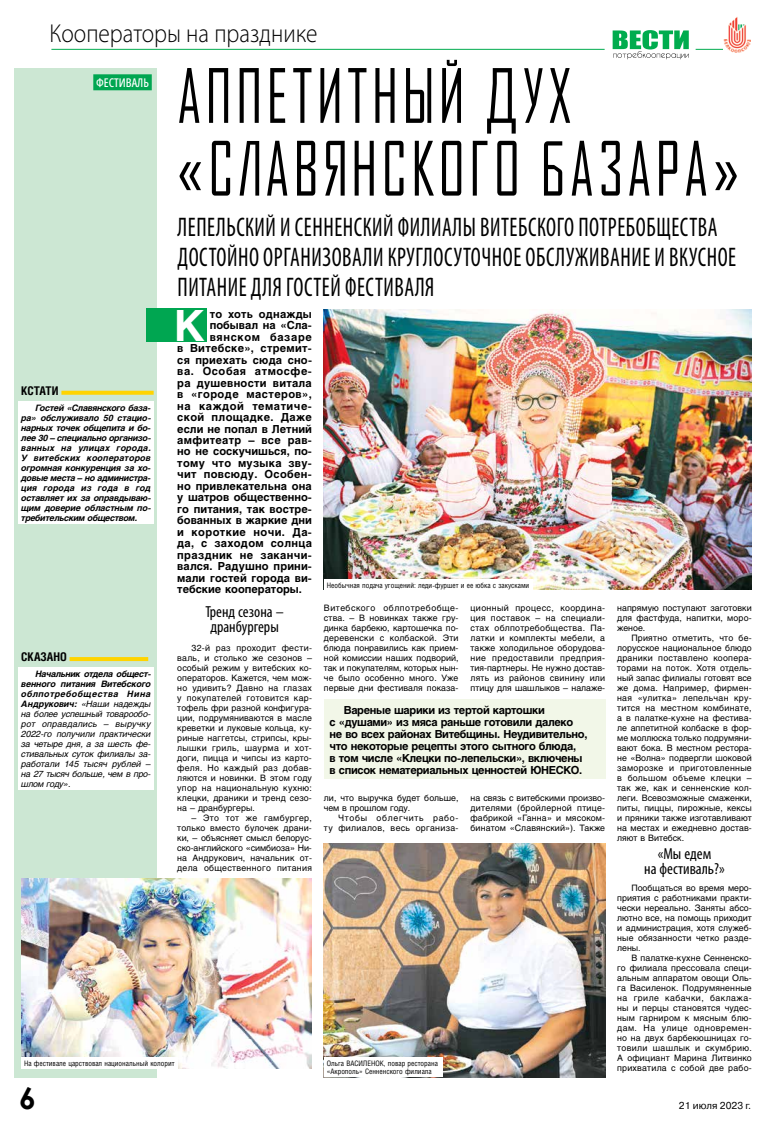
<style>
.page{position:relative;width:766px;height:1134px;background:#fff}
.page>*{position:absolute;margin:0;border:0;box-sizing:border-box;transform-origin:0 0}
.t1{font:71.7px/72.7px "Agency FB Cyrillic";letter-spacing:.07em;color:#000;scale:.83 1}
.t2{font:700 42.7px "Helios";color:#fff}
.t3{font:700 30px "Century Gothic";color:#000}
.t4{font:condensed 27px/30px "Myriad Pro";letter-spacing:.025em;color:#000;scale:.83 1}
.t5{font:300 26px "Myriad Pro";color:#000;scale:.9 1}
.t6{font:condensed 16px/15px "Myriad Pro";color:#000;text-align:center}
.t7{font:700 12px "Helios Cond C";color:#000}
.t8{font:500 12px "Open Sans Condensed";color:#fff}
.t9{font:700 11px/12px "Helios";letter-spacing:-.03em;color:#000}
.t10{font:700 11px "Helios";letter-spacing:.005em;color:#000}
.t11{font:700 11px "Helios";letter-spacing:.03em;color:#000}
.t12{font:700 11px "Helios";letter-spacing:.035em;color:#000}
.t13{font:700 11px "Helios";letter-spacing:.025em;color:#000}
.t14{font:700 11px "Helios";letter-spacing:.04em;color:#000}
.t15{font:700 11px "Helios";letter-spacing:.05em;color:#000}
.t16{font:700 11px "Helios";letter-spacing:.045em;color:#000}
.t17{font:700 11px "Helios";letter-spacing:.06em;color:#000}
.t18{font:10px "Pragmatica C";color:#000}
.t19{font:8.8px/10px "Helios";letter-spacing:.015em;color:#000;text-align:justify}
.t20{font:italic 700 8.8px/10px "Helios";letter-spacing:-.025em;color:#000;text-align:justify}
.t21{font:italic 8.8px/10px "Helios";letter-spacing:-.03em;color:#000;text-align:justify}
.t22{font:7.5px/8px "Helios Cond";color:#000}
.s1{font-weight:700}
</style>
<div class="page">
<svg style="left:695px;top:49px;width:28px;height:1px"></svg>
<img style="left:723px;top:17px;width:27px;height:35px">
<hr style="left:51px;top:49px;width:553px;height:1px;background:#00ac4e">
<svg style="left:612px;top:30px;width:76px;height:29px"></svg>
<div style="left:14px;top:68px;width:142px;height:1009px;background:#cce7d3"></div>
<div style="left:93px;top:74px;width:59px;height:16px;background:#00a651"></div>
<div style="left:18px;top:667px;width:136px;height:123px;background:#fff"></div>
<div style="left:18px;top:401px;width:136px;height:122px;background:#fff"></div>
<svg style="left:61px;top:391px;width:93px;height:4px"></svg>
<svg style="left:70px;top:657px;width:78px;height:4px"></svg>
<div style="left:324px;top:699px;width:281px;height:80px;background:#f2f7e8"></div>
<img style="left:324px;top:843px;width:281px;height:234px">
<img style="left:324px;top:309px;width:427px;height:281px">
<img style="left:21px;top:879px;width:291px;height:190px">
<div style="left:146px;top:309px;width:60px;height:33px;background:#00a651"></div>
<div style="left:324px;top:579px;width:208px;height:12px;background:#fff"></div>
<div style="left:324px;top:1057px;width:118px;height:20px;background:#fff"></div>
<div style="left:21px;top:1057px;width:156px;height:12px;background:#fff"></div>
<h3 class="t5" style="left:50px;top:17px;width:299px">Кооператоры на празднике</h3>
<h1 class="t1" style="left:177px;top:58px;width:678px">АППЕТИТНЫЙ ДУХ «СЛАВЯНСКОГО БАЗАРА»</h1>
<h3 class="t8" style="left:96px;top:75px;width:54px">ФЕСТИВАЛЬ</h3>
<h3 class="t4" style="left:177px;top:212px;width:674px">ЛЕПЕЛЬСКИЙ И СЕННЕНСКИЙ ФИЛИАЛЫ ВИТЕБСКОГО ПОТРЕБОБЩЕСТВА<br>ДОСТОЙНО ОРГАНИЗОВАЛИ КРУГЛОСУТОЧНОЕ ОБСЛУЖИВАНИЕ И ВКУСНОЕ<br>ПИТАНИЕ ДЛЯ ГОСТЕЙ ФЕСТИВАЛЯ</h3>
<h3 class="t7" style="left:21px;top:383px;width:39px">КСТАТИ</h3>
<p class="t20" style="left:21px;top:403px;width:131px;text-indent:14px">Гостей «Славянского база&shy;ра» обслуживало 50 стацио&shy;нарных точек общепита и бо&shy;лее 30 – специально организо&shy;ванных на улицах города.<br>У витебских кооператоров огромная конкуренция за хо&shy;довые места – но администра&shy;ция города из года в год оставляет их за оправдываю&shy;щим доверие областным по&shy;требительским обществом.</p>
<h3 class="t7" style="left:21px;top:650px;width:47px">СКАЗАНО</h3>
<p class="t21" style="left:21px;top:669px;width:131px;text-indent:14px"><span class="s1">Начальник отдела общест&shy;венного питания Витебского облпотребобщества Нина Андрукович:</span> «Наши надежды на более успешный товарообо&shy;рот оправдались – выручку 2022-го получили практически за четыре дня, а за шесть фе&shy;стивальных суток филиалы за&shy;работали 145 тысяч рублей – на 27 тысяч больше, чем в про&shy;шлом году».</p>
<h2 class="t2" style="left:174px;top:300px;width:32px">К</h2>
<p class="t10" style="left:210px;top:307px;width:104px">то хоть однажды</p>
<p class="t10" style="left:210px;top:319px;width:104px">побывал на «Сла-</p>
<p class="t17" style="left:210px;top:330px;width:104px">вянском базаре</p>
<p class="t13" style="left:177px;top:342px;width:136px">в Витебске», стремит-</p>
<p class="t10" style="left:177px;top:353px;width:136px">ся приехать сюда сно-</p>
<p class="t15" style="left:177px;top:365px;width:136px">ва. Особая атмосфе-</p>
<p class="t13" style="left:177px;top:376px;width:136px">ра душевности витала</p>
<p class="t14" style="left:177px;top:388px;width:136px">в «городе мастеров»,</p>
<p class="t16" style="left:177px;top:399px;width:136px">на каждой тематиче-</p>
<p class="t12" style="left:177px;top:411px;width:136px">ской площадке. Даже</p>
<p class="t10" style="left:177px;top:422px;width:136px">если не попал в Летний</p>
<p class="t11" style="left:177px;top:434px;width:136px">амфитеатр – все рав-</p>
<p class="t10" style="left:177px;top:445px;width:136px">но не соскучишься, по-</p>
<p class="t11" style="left:177px;top:457px;width:136px">тому что музыка зву-</p>
<p class="t11" style="left:177px;top:468px;width:136px">чит повсюду. Особен-</p>
<p class="t10" style="left:177px;top:480px;width:136px">но привлекательна она</p>
<p class="t10" style="left:177px;top:491px;width:136px">у шатров общественно-</p>
<p class="t10" style="left:177px;top:503px;width:136px">го питания, так востре-</p>
<p class="t10" style="left:177px;top:514px;width:136px">бованных в жаркие дни</p>
<p class="t12" style="left:177px;top:526px;width:136px">и короткие ночи. Да-</p>
<p class="t11" style="left:177px;top:537px;width:136px">да, с заходом солнца</p>
<p class="t12" style="left:177px;top:549px;width:136px">праздник не заканчи-</p>
<p class="t10" style="left:177px;top:560px;width:136px">вался. Радушно прини-</p>
<p class="t10" style="left:177px;top:572px;width:136px">мали гостей города ви-</p>
<p class="t10" style="left:177px;top:583px;width:126px">тебские кооператоры.</p>
<h3 class="t6" style="left:205px;top:604px;width:80px">Тренд сезона – дранбургеры</h3>
<p class="t19" style="left:177px;top:643px;width:136px;text-indent:14px">32-й раз проходит фести&shy;валь, и столько же сезонов – особый режим у витебских ко&shy;операторов. Кажется, чем мож&shy;но удивить? Давно на глазах у покупателей готовится кар&shy;тофель фри разной конфигура&shy;ции, подрумяниваются в масле креветки и луковые кольца, ку&shy;риные наггетсы, стрипсы, кры&shy;лышки гриль, шаурма и хот&shy;доги, пицца и чипсы из карто&shy;феля. Но каждый раз добав&shy;ляются и новинки. В этом году упор на национальную кухню: клецки, драники и тренд сезо&shy;на – дранбургеры.</p>
<p class="t19" style="left:177px;top:813px;width:136px;text-indent:14px">– Это тот же гамбургер, только вместо булочек драни&shy;ки, – объясняет смысл белорус&shy;ско-английского «симбиоза» Ни&shy;на Андрукович, начальник от&shy;дела общественного питания</p>
<p class="t22" style="left:327px;top:581px;width:204px">Необычная подача угощений: леди-фуршет и ее юбка с закусками</p>
<p class="t19" style="left:324px;top:603px;width:136px">Витебского облпотребобще&shy;ства. – В новинках также гру&shy;динка барбекю, картошечка по&shy;деревенски с колбаской. Эти блюда понравились как прием&shy;ной комиссии наших подворий, так и покупателям, которых нын&shy;че было особенно много. Уже первые дни фестиваля показа-</p>
<p class="t19" style="left:470px;top:603px;width:136px">ционный процесс, координа&shy;ция поставок – на специали&shy;стах облпотребобщества. Па&shy;латки и комплекты мебели, а также холодильное оборудова&shy;ние предоставили предприя&shy;тия-партнеры. Не нужно достав&shy;лять из районов свинину или птицу для шашлыков – налаже-</p>
<p class="t9" style="left:329px;top:704px;width:259px;text-indent:14px">Вареные шарики из тертой картошки<br>с «душами» из мяса раньше готовили далеко не во всех районах Витебщины. Неудивительно, что некоторые рецепты этого сытного блюда,<br>в том числе «Клецки по-лепельски», включены в список нематериальных ценностей ЮНЕСКО.</p>
<p class="t19" style="left:324px;top:793px;width:136px">ли, что выручка будет больше, чем в прошлом году.</p>
<p class="t19" style="left:324px;top:813px;width:136px;text-align:right">Чтобы облегчить рабо-<br>ту филиалов, весь организа-</p>
<p class="t19" style="left:470px;top:793px;width:136px">на связь с витебскими произво&shy;дителями (бройлерной птице&shy;фабрикой «Ганна» и мясоком&shy;бинатом «Славянский»). Также</p>
<p class="t22" style="left:24px;top:1059px;width:152px">На фестивале царствовал национальный колорит</p>
<h3 class="t3" style="left:19px;top:1075px;width:18px">6</h3>
<p class="t22" style="left:327px;top:1059px;width:113px">Ольга ВАСИЛЕНОК, повар ресторана «Акрополь» Сенненского филиала</p>
<p class="t19" style="left:617px;top:603px;width:136px">напрямую поступают заготовки для фастфуда, напитки, моро&shy;женое.</p>
<p class="t19" style="left:617px;top:633px;width:136px;text-indent:14px">Приятно отметить, что бе&shy;лорусское национальное блюдо драники поставлено коопера&shy;торами на поток. Хотя отдель&shy;ный запас филиалы готовят все же дома. Например, фирмен&shy;ная «улитка» лепельчан кру&shy;тится на местном комбинате, а в палатке-кухне на фестива&shy;ле аппетитной колбаске в фор&shy;ме моллюска только подрумяни&shy;вают бока. В местном рестора&shy;не «Волна» подвергли шоковой заморозке и приготовленные в большом объеме клецки – так же, как и сенненские кол&shy;леги. Всевозможные смаженки, питы, пиццы, пирожные, кексы и пряники также изготавливают на местах и ежедневно достав&shy;ляют в Витебск.</p>
<h3 class="t6" style="left:644px;top:846px;width:82px">«Мы едем<br>на фестиваль?»</h3>
<p class="t19" style="left:617px;top:883px;width:136px;text-indent:14px">Пообщаться во время меро&shy;приятия с работниками практи&shy;чески нереально. Заняты абсо&shy;лютно все, на помощь приходит и администрация, хотя служеб&shy;ные обязанности четко разде&shy;лены.</p>
<p class="t19" style="left:617px;top:953px;width:136px;text-indent:14px">В палатке-кухне Сенненско&shy;го филиала прессовала специ&shy;альным аппаратом овощи Оль&shy;га Василенок. Подрумяненные на гриле кабачки, баклажа&shy;ны и перцы становятся чудес&shy;ным гарниром к мясным блю&shy;дам. На улице одновремен&shy;но на двух барбекюшницах го&shy;товили шашлык и скумбрию.<br>А официант Марина Литвинко прихватила с собой две рабо-</p>
<p class="t18" style="left:678px;top:1100px;width:74px">21 июля 2023 г.</p>
</div>
